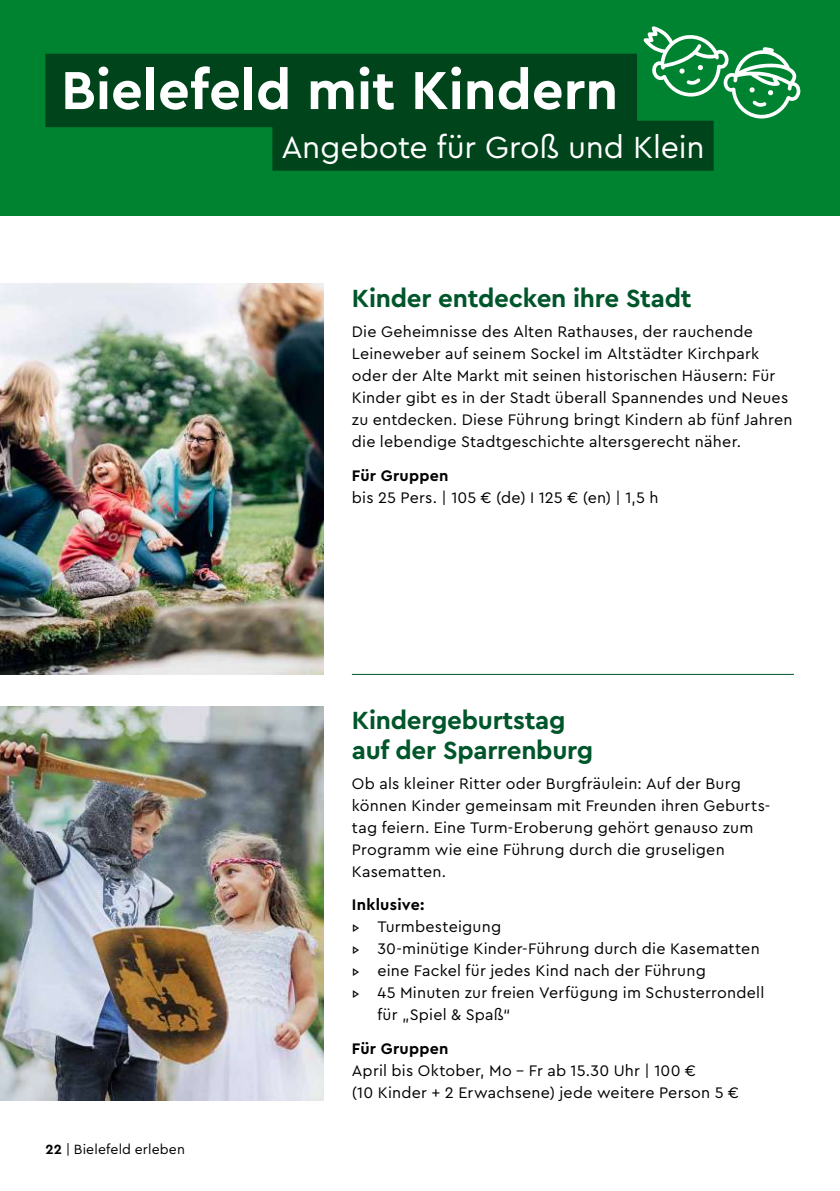
<style>
.page{position:relative;width:840px;height:1191px;background:#fff}
.page>*{position:absolute;margin:0;border:0;box-sizing:border-box;transform-origin:0 0}
.t1{font:700 56px "Cera Bielefeld";color:#fff}
.t2{font:32px "Cera Bielefeld";letter-spacing:-.005em;color:#fff}
.t3{font:700 26px/30px "Cera Bielefeld";letter-spacing:-.01em;color:#00562b}
.t4{font:16px/22px "Cera Bielefeld";letter-spacing:.015em;color:#000}
.t5{font:700 16px "Cera Bielefeld";letter-spacing:.02em;color:#000}
.t6{font:14px "Cera Bielefeld";letter-spacing:.01em;color:#000}
.s1{font-weight:700}
</style>
<div class="page">
<div style="left:0;top:0;width:839px;height:215px;background:#008330"></div>
<div style="left:45px;top:54px;width:591px;height:73px;background:#00441c"></div>
<div style="left:272px;top:121px;width:441px;height:50px;background:#00441c"></div>
<img style="left:0;top:706px;width:323px;height:394px">
<img style="left:0;top:283px;width:323px;height:392px">
<hr style="left:351px;top:674px;width:442px;height:1px;background:#00562b">
<svg style="left:643px;top:26px;width:157px;height:92px"></svg>
<h1 class="t1" style="left:61px;top:53px;width:558px">Bielefeld mit Kindern</h1>
<h2 class="t2" style="left:281px;top:126px;width:424px">Angebote für Groß und Klein</h2>
<h3 class="t3" style="left:351px;top:282px;width:341px">Kinder entdecken ihre Stadt</h3>
<p class="t4" style="left:351px;top:320px;width:442px">Die Geheimnisse des Alten Rathauses, der rauchende Leineweber auf seinem Sockel im Altstädter Kirchpark oder der Alte Markt mit seinen historischen Häusern: Für Kinder gibt es in der Stadt überall Spannendes und Neues zu entdecken. Diese Führung bringt Kindern ab fünf Jahren die lebendige Stadtgeschichte altersgerecht näher.</p>
<p class="t5" style="left:351px;top:465px;width:98px">Für Gruppen</p>
<p class="t4" style="left:351px;top:486px;width:308px">bis 25 Pers. | 105 € (de) I 125 € (en) | 1,5 h</p>
<p class="t6" style="left:45px;top:1140px;width:141px"><span class="s1">22</span> | Bielefeld erleben</p>
<h3 class="t3" style="left:351px;top:703px;width:243px">Kindergeburtstag auf der Sparrenburg</h3>
<p class="t4" style="left:351px;top:772px;width:420px">Ob als kleiner Ritter oder Burgfräulein: Auf der Burg können Kinder gemeinsam mit Freunden ihren Geburts&shy;tag feiern. Eine Turm-Eroberung gehört genauso zum Programm wie eine Führung durch die gruseligen Kasematten.</p>
<p class="t5" style="left:351px;top:894px;width:74px">Inklusive:</p>
<p class="t4" style="left:351px;top:915px;width:151px">▹ Turmbesteigung</p>
<p class="t4" style="left:351px;top:937px;width:409px">▹ 30-minütige Kinder-Führung durch die Kasematten</p>
<p class="t4" style="left:351px;top:959px;width:355px">▹ eine Fackel für jedes Kind nach der Führung</p>
<p class="t4" style="left:351px;top:981px;width:413px">▹ 45 Minuten zur freien Verfügung im Schusterrondell</p>
<p class="t4" style="left:377px;top:1003px;width:134px">für „Spiel &amp; Spaß“</p>
<p class="t5" style="left:351px;top:1037px;width:98px">Für Gruppen</p>
<p class="t4" style="left:351px;top:1058px;width:388px">April bis Oktober, Mo – Fr ab 15.30 Uhr | 100 €<br>(10 Kinder + 2 Erwachsene) jede weitere Person 5 €</p>
</div>
